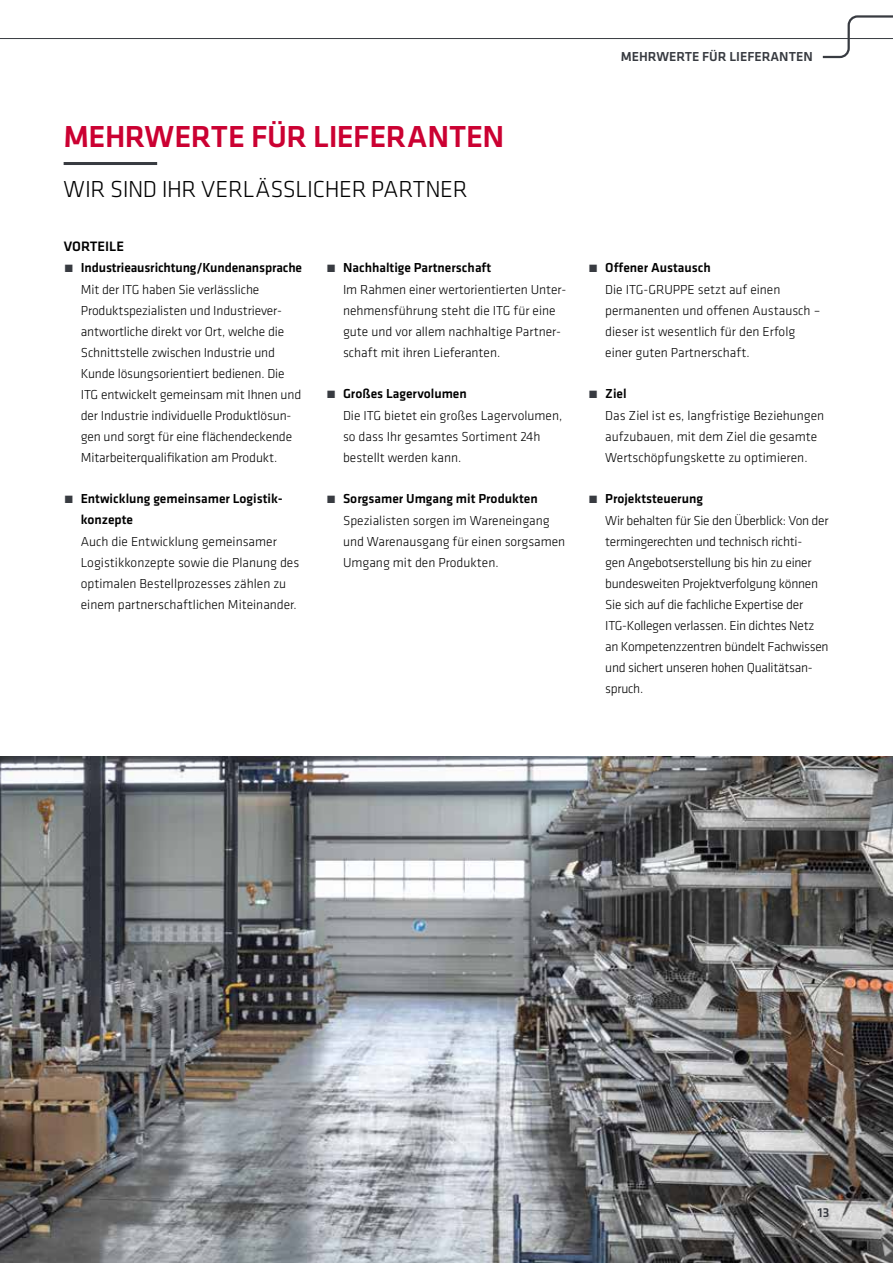
<style>
.page{position:relative;width:893px;height:1263px;background:#fff}
.page>*{position:absolute;margin:0;border:0;box-sizing:border-box;transform-origin:0 0}
.t1{font:500 31.5px "GC Klavika Fein";letter-spacing:-.015em;color:#cb0132}
.t2{font:300 24px "GC Klavika Fein";letter-spacing:-.015em;color:#000}
.t3{font:300 13.5px/21px "GC Klavika Fein";letter-spacing:-.005em;color:#000}
.t4{font:500 13.5px/22.5px "GC Klavika Fein";letter-spacing:-.01em;color:#000}
.t5{font:500 13.5px "GC Klavika Fein";color:#383b41}
.t6{font:500 13.5px "GC Klavika Head";color:#000}
.s1{font-weight:300;font-size:15px;color:#383b41}
.s2{font-weight:300}
.s3{font-size:15px;color:#383b41}
.s4{font-weight:500}
</style>
<div class="page">
<hr style="left:64px;top:162px;width:93px;height:3px;background:#383b41">
<img style="left:0;top:756px;width:893px;height:507px">
<svg style="left:822px;top:15px;width:71px;height:44px"></svg>
<hr style="left:0;top:38px;width:893px;height:1px;background:#383b41">
<h1 class="t1" style="left:64px;top:115px;width:442px">MEHRWERTE FÜR LIEFERANTEN</h1>
<h2 class="t2" style="left:64px;top:174px;width:405px">WIR SIND IHR VERLÄSSLICHER PARTNER</h2>
<p class="t6" style="left:64px;top:236px;width:62px">VORTEILE</p>
<p class="t4" style="left:81px;top:255px;width:223px;text-indent:-17px"><span class="s1">́</span> Industrieausrichtung/Kundenansprache<br><span class="s2">Mit der ITG haben Sie verlässliche</span></p>
<p class="t3" style="left:81px;top:300px;width:222px">Produktspezialisten und Industriever&shy;antwortliche direkt vor Ort, welche die Schnittstelle zwischen Industrie und Kunde lösungsorientiert bedienen. Die ITG entwickelt gemeinsam mit Ihnen und der Industrie individuelle Produktlösun&shy;gen und sorgt für eine flächendeckende Mitarbeiterqualifikation am Produkt.</p>
<p class="t4" style="left:81px;top:487px;width:204px;line-height:21px;text-indent:-17px"><span class="s1">́</span> Entwicklung gemeinsamer Logistik&shy;konzepte</p>
<p class="t3" style="left:81px;top:531px;width:220px">Auch die Entwicklung gemeinsamer Logistikkonzepte sowie die Planung des optimalen Bestellprozesses zählen zu einem partnerschaftlichen Miteinander.</p>
<p class="t3" style="left:343px;top:256px;width:225px;line-height:22.5px;text-indent:-17px"><span class="s3">́</span> <span class="s4">Nachhaltige Partnerschaft<br></span>Im Rahmen einer wertorientierten Unter-</p>
<p class="t3" style="left:343px;top:300px;width:220px">nehmensführung steht die ITG für eine gute und vor allem nachhaltige Partner&shy;schaft mit ihren Lieferanten.</p>
<p class="t3" style="left:343px;top:382px;width:221px;line-height:22.5px;text-indent:-17px"><span class="s3">́</span> <span class="s4">Großes Lagervolumen<br></span>Die ITG bietet ein großes Lagervolumen,</p>
<p class="t3" style="left:343px;top:426px;width:199px">so dass Ihr gesamtes Sortiment 24h bestellt werden kann.</p>
<p class="t3" style="left:343px;top:487px;width:208px;line-height:22.5px;text-indent:-17px"><span class="s3">́</span> <span class="s4">Sorgsamer Umgang mit Produkten<br></span>Spezialisten sorgen im Wareneingang</p>
<p class="t3" style="left:343px;top:531px;width:224px">und Warenausgang für einen sorgsamen<br>Umgang mit den Produkten.</p>
<p class="t5" style="left:621px;top:48px;width:193px">MEHRWERTE FÜR LIEFERANTEN</p>
<p class="t3" style="left:605px;top:256px;width:177px;line-height:22.5px;text-indent:-17px"><span class="s3">́</span> <span class="s4">Offener Austausch<br></span>Die ITG-GRUPPE setzt auf einen</p>
<p class="t3" style="left:605px;top:300px;width:217px">permanenten und offenen Austausch – dieser ist wesentlich für den Erfolg einer guten Partnerschaft.</p>
<p class="t3" style="left:605px;top:382px;width:221px;line-height:22.5px;text-indent:-17px"><span class="s3">́</span> <span class="s4">Ziel<br></span>Das Ziel ist es, langfristige Beziehungen</p>
<p class="t3" style="left:605px;top:426px;width:214px">aufzubauen, mit dem Ziel die gesamte<br>Wertschöpfungskette zu optimieren.</p>
<p class="t3" style="left:605px;top:487px;width:225px;line-height:22.5px;text-indent:-17px"><span class="s3">́</span> <span class="s4">Projektsteuerung<br></span>Wir behalten für Sie den Überblick: Von der</p>
<p class="t3" style="left:605px;top:531px;width:225px">termingerechten und technisch richti-<br>gen Angebotserstellung bis hin zu einer bundesweiten Projektverfolgung können Sie sich auf die fachliche Expertise der ITG-Kollegen verlassen. Ein dichtes Netz an Kompetenzzentren bündelt Fachwissen und sichert unseren hohen Qualitätsan&shy;spruch.</p>
<p class="t5" style="left:818px;top:1203px;width:13px">13</p>
</div>
